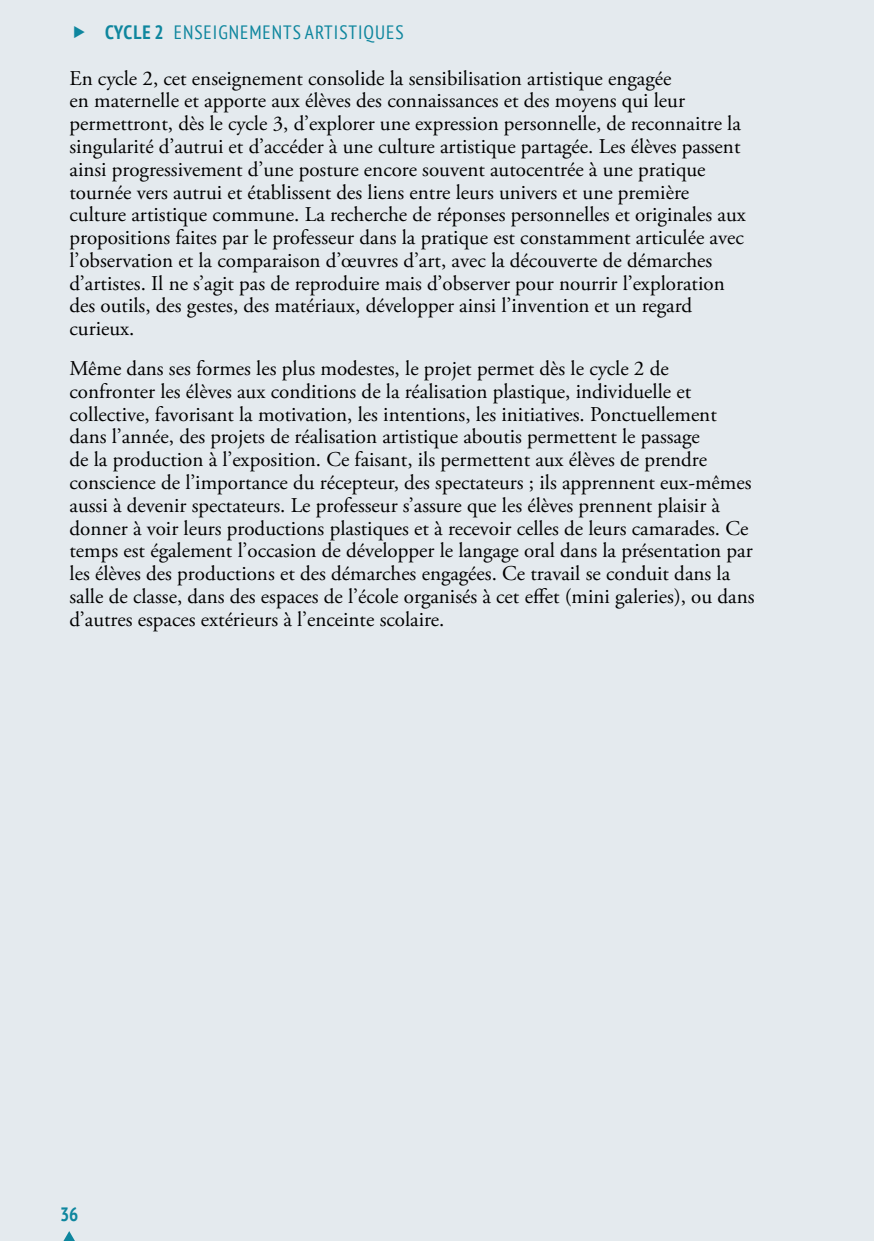
<style>
.page{position:relative;width:874px;height:1241px;background:#fff}
.page>*{position:absolute;margin:0;border:0;box-sizing:border-box;transform-origin:0 0}
.t1{font:21px/22.8px "Adobe Garamond Pro";color:#000}
.t2{font:condensed 19.25px "PT Sans";letter-spacing:.05em;color:#0e869e}
.t3{font:700 condensed 19.25px "PT Sans";color:#0e869e}
.s1{font-weight:700}
</style>
<div class="page">
<div style="left:0;top:0;width:873px;height:1240px;background:#e4eaee"></div>
<svg style="left:64px;top:1231px;width:11px;height:9px"></svg>
<p class="t2" style="left:105px;top:22px;width:300px"><span class="s1">CYCLE 2</span> ENSEIGNEMENTS ARTISTIQUES</p>
<p class="t1" style="left:69px;top:67px;width:677px">En cycle 2, cet enseignement consolide la sensibilisation artistique engagée<br>en maternelle et apporte aux élèves des connaissances et des moyens qui leur permettront, dès le cycle 3, d’explorer une expression personnelle, de reconnaitre la singularité d’autrui et d’accéder à une culture artistique partagée. Les élèves passent ainsi progressivement d’une posture encore souvent autocentrée à une pratique tournée vers autrui et établissent des liens entre leurs univers et une première culture artistique commune. La recherche de réponses personnelles et originales aux propositions faites par le professeur dans la pratique est constamment articulée avec l’observation et la comparaison d’œuvres d’art, avec la découverte de démarches d’artistes. Il ne s’agit pas de reproduire mais d’observer pour nourrir l’exploration des outils, des gestes, des matériaux, développer ainsi l’invention et un regard curieux.</p>
<p class="t1" style="left:69px;top:358px;width:686px">Même dans ses formes les plus modestes, le projet permet dès le cycle 2 de confronter les élèves aux conditions de la réalisation plastique, individuelle et collective, favorisant la motivation, les intentions, les initiatives. Ponctuellement dans l’année, des projets de réalisation artistique aboutis permettent le passage<br>de la production à l’exposition. Ce faisant, ils permettent aux élèves de prendre conscience de l’importance du récepteur, des spectateurs ; ils apprennent eux-mêmes aussi à devenir spectateurs. Le professeur s’assure que les élèves prennent plaisir à donner à voir leurs productions plastiques et à recevoir celles de leurs camarades. Ce temps est également l’occasion de développer le langage oral dans la présentation par les élèves des productions et des démarches engagées. Ce travail se conduit dans la salle de classe, dans des espaces de l’école organisés à cet effet (mini galeries), ou dans d’autres espaces extérieurs à l’enceinte scolaire.</p>
<p class="t3" style="left:60px;top:1203px;width:20px">36</p>
</div>
